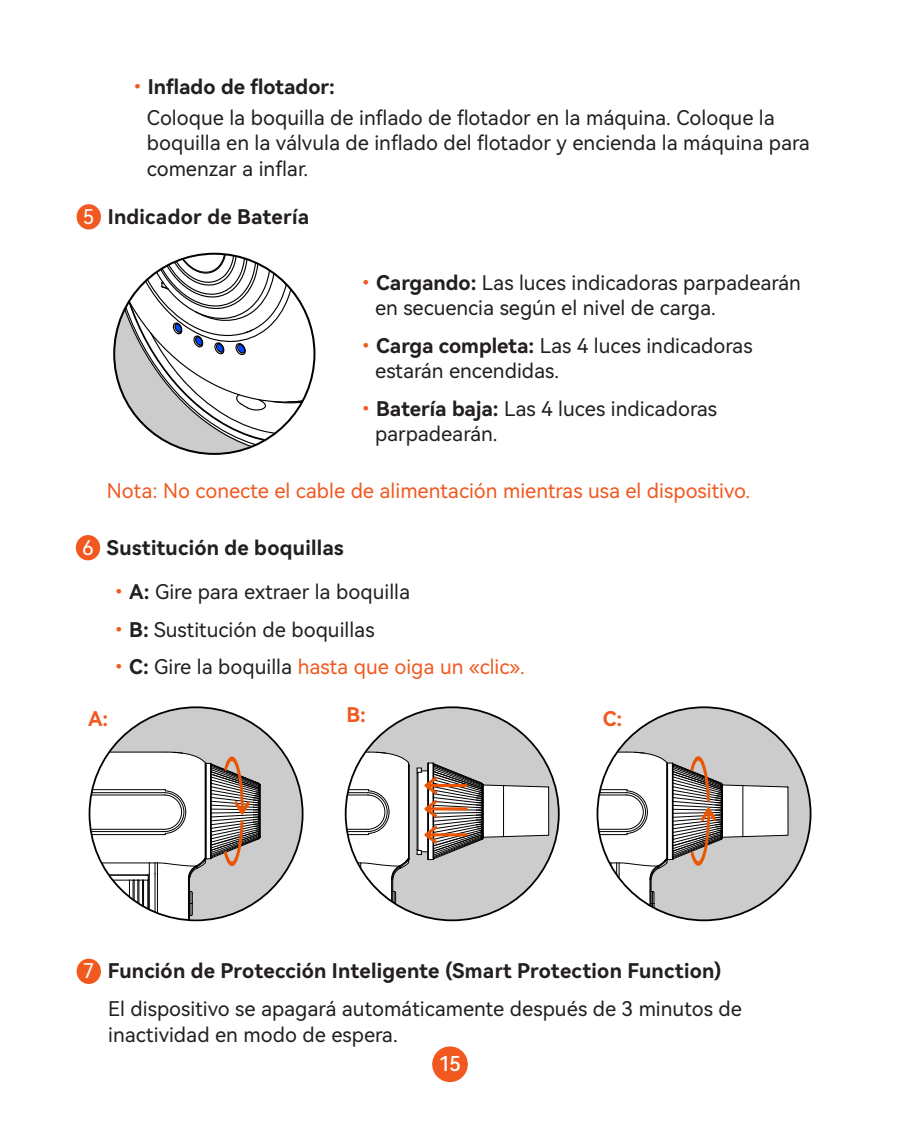
<style>
.page{position:relative;width:900px;height:1123px;background:#fff}
.page>*{position:absolute;margin:0;border:0;box-sizing:border-box;transform-origin:0 0}
.t1{font:20.47px "Harmony OS Sans Medium";color:#fff}
.问题标题_圆点{font:20.25px/25.2px "Harmony OS Sans";color:#231f20}
._7_5行文{font:20.25px "Harmony OS Sans Bold";letter-spacing:.015em;color:#231f20}
.问题标题_圆点-2{font:20.25px "Harmony OS Sans";color:#f15921}
.目录小标题{font:20.25px "Harmony OS Sans SC Bold";color:#f15921}
.t2{font:20.25px "Harmony OS Sans";color:#fff}
.s1{color:#f15921}
.s2{font-family:"Harmony OS Sans Bold";color:#f15921}
.s3{font-family:"Harmony OS Sans Bold"}
.s4{font-family:"Harmony OS Sans Bold";color:#231f20}
.s5{color:#231f20}
</style>
<div class="page">
<div style="left:432px;top:1046px;width:35px;height:36px;background:#f15921;border-radius:50%"></div>
<div style="left:77px;top:204px;width:24px;height:25px;background:#f15921;border-radius:50%"></div>
<div style="left:77px;top:958px;width:24px;height:26px;background:#f15921;border-radius:50%"></div>
<svg style="left:114px;top:254px;width:200px;height:200px"></svg>
<div style="left:76px;top:535px;width:24px;height:25px;background:#f15921;border-radius:50%"></div>
<div style="left:89px;top:707px;width:213px;height:212px;background:#ccc;border-radius:106px"></div>
<svg style="left:89px;top:751px;width:172px;height:169px"></svg>
<div style="left:345px;top:707px;width:213px;height:213px;background:#ccc;border-radius:106px"></div>
<svg style="left:345px;top:751px;width:65px;height:162px"></svg>
<svg style="left:416px;top:762px;width:132px;height:98px"></svg>
<div style="left:597px;top:707px;width:213px;height:213px;background:#ccc;border-radius:106px"></div>
<svg style="left:599px;top:751px;width:188px;height:169px"></svg>
<p class="t2" style="left:83px;top:202px;width:13px">5</p>
<p class="_7_5行文" style="left:128px;top:72px;width:209px"><span class="s1">・</span>Inflado de flotador:</p>
<p class="问题标题_圆点" style="left:147px;top:105px;width:664px">Coloque la boquilla de inflado de flotador en la máquina. Coloque la boquilla en la válvula de inflado del flotador y encienda la máquina para comenzar a inflar.</p>
<p class="_7_5行文" style="left:108px;top:202px;width:203px">Indicador de Batería</p>
<p class="问题标题_圆点" style="left:375px;top:270px;width:427px;text-indent:-19px"><span class="s2">・</span><span class="s3">Cargando:</span> Las luces indicadoras parpadearán en secuencia según el nivel de carga.</p>
<p class="问题标题_圆点" style="left:375px;top:333px;width:379px;text-indent:-19px"><span class="s2">・</span><span class="s3">Carga completa:</span> Las 4 luces indicadoras estarán encendidas.</p>
<p class="问题标题_圆点" style="left:375px;top:396px;width:343px;text-indent:-19px"><span class="s2">・</span><span class="s3">Batería baja:</span> Las 4 luces indicadoras parpadearán.</p>
<p class="问题标题_圆点-2" style="left:107px;top:477px;width:644px">Nota: No conecte el cable de alimentación mientras usa el dispositivo.</p>
<p class="t2" style="left:82px;top:533px;width:13px">6</p>
<p class="_7_5行文" style="left:107px;top:533px;width:238px">Sustitución de boquillas</p>
<p class="问题标题_圆点" style="left:109px;top:578px;width:302px"><span class="s2">・</span><span class="s3">A:</span> Gire para extraer la boquilla</p>
<p class="问题标题_圆点" style="left:109px;top:616px;width:267px"><span class="s2">・</span><span class="s3">B:</span> Sustitución de boquillas</p>
<p class="问题标题_圆点-2" style="left:109px;top:653px;width:417px"><span class="s3">・</span><span class="s4">C:</span> <span class="s5">Gire la boquilla</span> hasta que oiga un «clic».</p>
<p class="目录小标题" style="left:88px;top:704px;width:22px">A:</p>
<p class="目录小标题" style="left:346px;top:700px;width:21px">B:</p>
<p class="目录小标题" style="left:602px;top:704px;width:21px">C:</p>
<p class="t2" style="left:83px;top:957px;width:13px">7</p>
<p class="_7_5行文" style="left:108px;top:957px;width:615px">Función de Protección Inteligente (Smart Protection Function)</p>
<p class="问题标题_圆点" style="left:108px;top:995px;width:635px">El dispositivo se apagará automáticamente después de 3 minutos de inactividad en modo de espera.</p>
<p class="t1" style="left:439px;top:1049px;width:24px">15</p>
</div>
